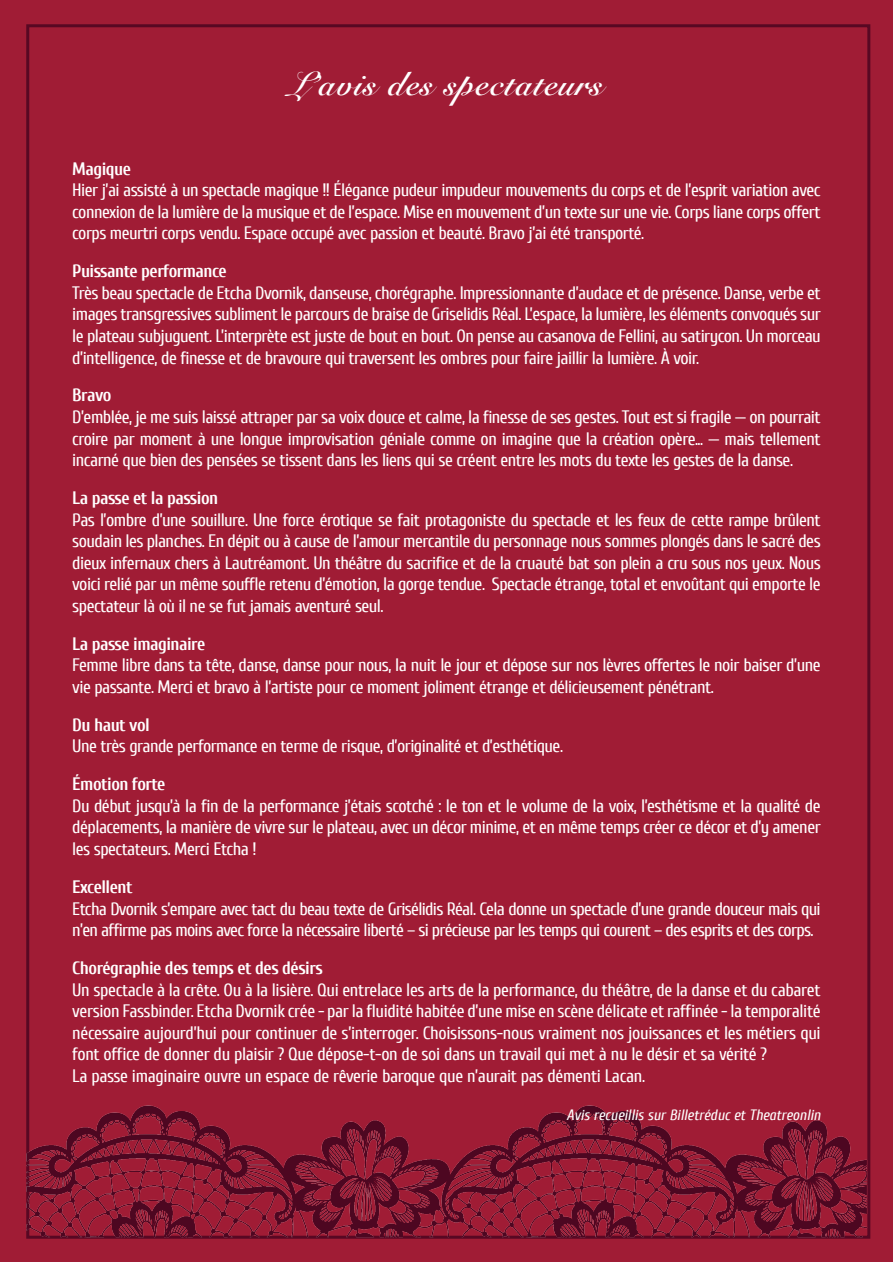
<style>
.page{position:relative;width:893px;height:1263px;background:#fff}
.page>*{position:absolute;margin:0;border:0;box-sizing:border-box;transform-origin:0 0}
.t1{font:700 33px "Snell Roundhand";letter-spacing:.04em;color:#fff}
.t2{font:18px/21.6px "Cuprum";letter-spacing:-.03em;color:#fff;text-align:justify}
.t3{font:700 18px "Cuprum";letter-spacing:-.03em;color:#fff}
.t4{font:italic 15px "Cuprum";color:#fff}
</style>
<div class="page">
<div style="left:0;top:1px;width:893px;height:1261px;background:#a01c35"></div>
<img style="left:26px;top:1077px;width:845px;height:162px">
<p class="t1" style="left:290px;top:56px;width:314px">L’avis des spectateurs</p>
<p class="t3" style="left:72px;top:158px;width:60px">Magique</p>
<p class="t2" style="left:72px;top:179px;width:750px">Hier j’ai assisté à un spectacle magique !! Élégance pudeur impudeur mouvements du corps et de l’esprit variation avec connexion de la lumière de la musique et de l’espace. Mise en mouvement d’un texte sur une vie. Corps liane corps offert corps meurtri corps vendu. Espace occupé avec passion et beauté. Bravo j’ai été transporté.</p>
<p class="t3" style="left:72px;top:261px;width:156px">Puissante performance</p>
<p class="t2" style="left:72px;top:282px;width:750px">Très beau spectacle de Etcha Dvornik, danseuse, chorégraphe. Impressionnante d’audace et de présence. Danse, verbe et images transgressives subliment le parcours de braise de Griselidis Réal. L’espace, la lumière, les éléments convoqués sur le plateau subjuguent. L’interprète est juste de bout en bout. On pense au casanova de Fellini, au satirycon. Un morceau d’intelligence, de finesse et de bravoure qui traversent les ombres pour faire jaillir la lumière. À voir.</p>
<p class="t3" style="left:72px;top:385px;width:41px">Bravo</p>
<p class="t2" style="left:72px;top:406px;width:750px">D’emblée, je me suis laissé attraper par sa voix douce et calme, la finesse de ses gestes. Tout est si fragile — on pourrait croire par moment à une longue improvisation géniale comme on imagine que la création opère... — mais tellement incarné que bien des pensées se tissent dans les liens qui se créent entre les mots du texte les gestes de la danse.</p>
<p class="t3" style="left:72px;top:488px;width:147px">La passe et la passion</p>
<p class="t2" style="left:72px;top:509px;width:750px">Pas l’ombre d’une souillure. Une force érotique se fait protagoniste du spectacle et les feux de cette rampe brûlent soudain les planches. En dépit ou à cause de l’amour mercantile du personnage nous sommes plongés dans le sacré des dieux infernaux chers à Lautréamont. Un théâtre du sacrifice et de la cruauté bat son plein a cru sous nos yeux. Nous voici relié par un même souffle retenu d’émotion, la gorge tendue. Spectacle étrange, total et envoûtant qui emporte le spectateur là où il ne se fut jamais aventuré seul.</p>
<p class="t3" style="left:72px;top:634px;width:135px">La passe imaginaire</p>
<p class="t2" style="left:72px;top:655px;width:750px">Femme libre dans ta tête, danse, danse pour nous, la nuit le jour et dépose sur nos lèvres offertes le noir baiser d’une vie passante. Merci et bravo à l’artiste pour ce moment joliment étrange et délicieusement pénétrant.</p>
<p class="t3" style="left:72px;top:715px;width:79px">Du haut vol</p>
<p class="t2" style="left:72px;top:736px;width:492px">Une très grande performance en terme de risque, d’originalité et d’esthétique.</p>
<p class="t3" style="left:72px;top:774px;width:95px">Émotion forte</p>
<p class="t2" style="left:72px;top:795px;width:750px">Du début jusqu’à la fin de la performance j’étais scotché : le ton et le volume de la voix, l’esthétisme et la qualité de déplacements, la manière de vivre sur le plateau, avec un décor minime, et en même temps créer ce décor et d’y amener les spectateurs. Merci Etcha !</p>
<p class="t3" style="left:72px;top:877px;width:62px">Excellent</p>
<p class="t2" style="left:72px;top:898px;width:750px">Etcha Dvornik s’empare avec tact du beau texte de Grisélidis Réal. Cela donne un spectacle d’une grande douceur mais qui n’en affirme pas moins avec force la nécessaire liberté – si précieuse par les temps qui courent – des esprits et des corps.</p>
<p class="t3" style="left:72px;top:958px;width:252px">Chorégraphie des temps et des désirs</p>
<p class="t2" style="left:72px;top:979px;width:750px">Un spectacle à la crête. Ou à la lisière. Qui entrelace les arts de la performance, du théâtre, de la danse et du cabaret version Fassbinder. Etcha Dvornik crée - par la fluidité habitée d’une mise en scène délicate et raffinée - la temporalité nécessaire aujourd’hui pour continuer de s’interroger. Choisissons-nous vraiment nos jouissances et les métiers qui font office de donner du plaisir ? Que dépose-t-on de soi dans un travail qui met à nu le désir et sa vérité ?</p>
<p class="t2" style="left:72px;top:1065px;width:574px">La passe imaginaire ouvre un espace de rêverie baroque que n’aurait pas démenti Lacan.</p>
<p class="t4" style="left:567px;top:1106px;width:256px">Avis recueillis sur Billetréduc et Theatreonlin</p>
</div>
